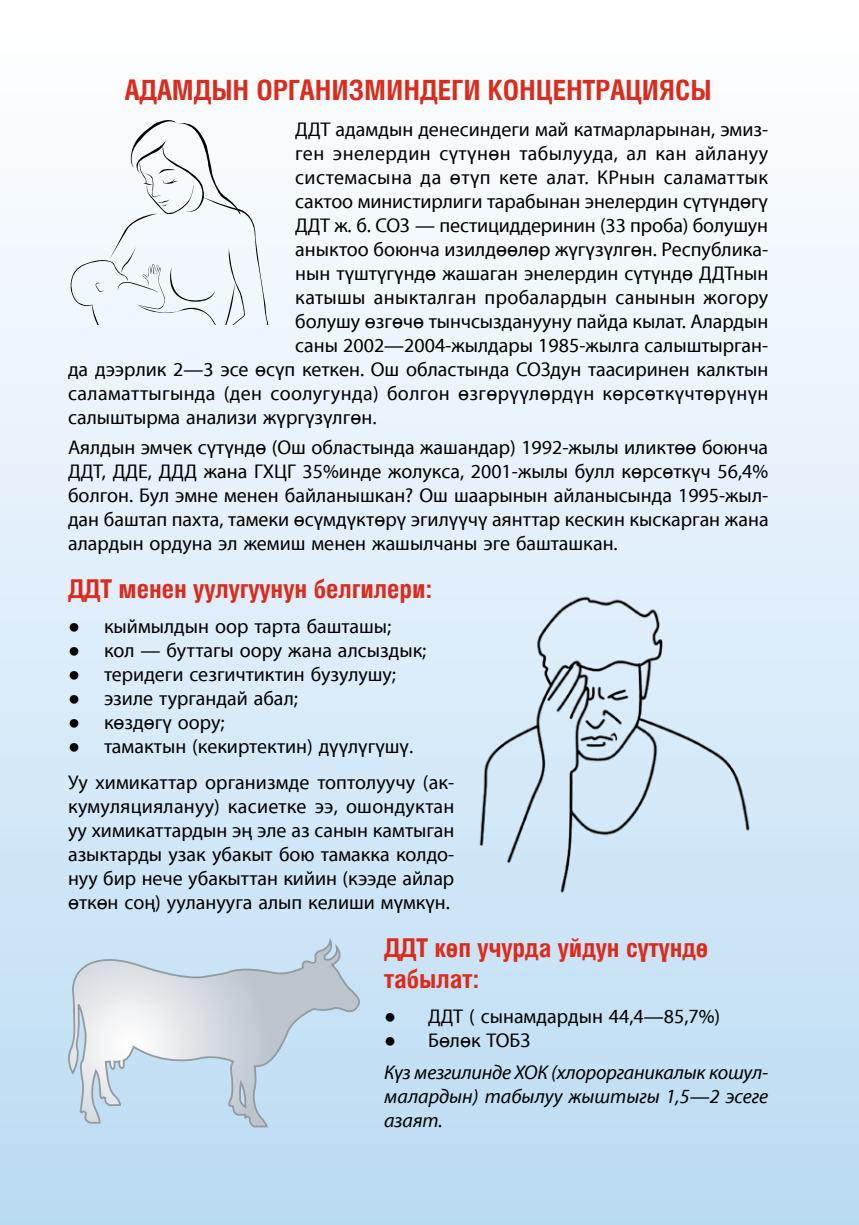
<style>
.page{position:relative;width:859px;height:1225px;background:#fff}
.page>*{position:absolute;margin:0;border:0;box-sizing:border-box;transform-origin:0 0}
.t1{font:700 28px "Hebar Cond Kyrg";color:#dd2a1b}
.t2{font:700 26px/31.2px "Hebar Cond Kyrg";color:#dd2a1b}
.t3{font:20px/24px "Myriad Pro Regular Kyrg";color:#000;text-align:justify}
.t4{font:20px "Myriad Pro Regular Kyrg";letter-spacing:.02em;color:#000}
.t5{font:20px/24px "Myriad Pro It Kyrg";color:#000;text-align:justify}
.s1{font-family:"Arial"}
</style>
<div class="page">
<div style="left:0;top:0;width:859px;height:1225px;background:linear-gradient(to bottom,#fff,#bbdcf3)"></div>
<div style="left:68px;top:116px;width:203px;height:208px;background:#f3f9fe"></div>
<svg style="left:68px;top:937px;width:292px;height:190px;background:#c9dbe8"></svg>
<img style="left:477px;top:594px;width:277px;height:300px">
<h1 class="t1" style="left:125px;top:76px;width:148px">АДАМДЫН ОРГАНИ</h1>
<h1 class="t1" style="left:349px;top:76px;width:34px">ЗМИН</h1>
<h1 class="t1" style="left:420px;top:76px;width:32px">ДЕГИ</h1>
<h1 class="t1" style="left:488px;top:76px;width:17px">КОНЦЕН</h1>
<h1 class="t1" style="left:583px;top:76px;width:29px">ТРАЦИ</h1>
<h1 class="t1" style="left:659px;top:76px;width:54px">ЯСЫ</h1>
<p class="t3" style="left:295px;top:117px;width:474px">ДДТ адамдын денесиндеги май катмарларынан, эмиз-</p>
<p class="t4" style="left:295px;top:141px;width:474px">ген энелердин сүтүнөн табылууда, ал кан айлануу</p>
<p class="t4" style="left:295px;top:165px;width:474px">системасына да өтүп кете алат. КРнын саламаттык</p>
<p class="t3" style="left:295px;top:189px;width:474px">сактоо министирлиги тарабынан энелердин сүтүндөгү</p>
<p class="t3" style="left:295px;top:213px;width:474px">ДДТ ж. б. СОЗ — пестициддеринин (33 проба) болушун</p>
<p class="t3" style="left:295px;top:237px;width:475px">аныктоо боюнча изилдөөлөр жүгүзүлгөн. Республика-</p>
<p class="t3" style="left:295px;top:261px;width:474px">нын түштүгүндө жашаган энелердин сүтүндө ДДТнын</p>
<p class="t3" style="left:295px;top:285px;width:475px">катышы аныкталган пробалардын санынын жогору</p>
<p class="t3" style="left:295px;top:309px;width:475px">болушу өзгөчө тынчсызданууну пайда кылат. Алардын</p>
<p class="t3" style="left:295px;top:333px;width:474px">саны 2002—2004-жылдары 1985-жылга салыштырган-</p>
<p class="t3" style="left:68px;top:357px;width:702px">да дээрлик 2—3 эсе өсүп кеткен. Ош областында СОЗдун таасиринен калктын</p>
<p class="t4" style="left:68px;top:381px;width:702px">саламаттыгында (ден соолугунда) болгон өзгөрүүлөрдүн көрсөткүчтөрүнүн</p>
<p class="t3" style="left:68px;top:405px;width:310px">салыштырма анализи жүргүзүлгөн.</p>
<p class="t3" style="left:68px;top:434px;width:702px">Аялдын эмчек сүтүндө (Ош областында жашандар) 1992-жылы иликтөө боюнча ДДТ, ДДЕ, ДДД жана ГХЦГ 35%инде жолукса, 2001-жылы булл көрсөткүч 56,4% болгон. Бул эмне менен байланышкан? Ош шаарынын айланысында 1995-жыл&shy;дан баштап пахта, тамеки өсүмдүктөрү эгилүүчү аянттар кескин кыскарган жана алардын ордуна эл жемиш менен жашылчаны эге башташкан.</p>
<h2 class="t2" style="left:68px;top:574px;width:366px">ДДТ менен уулугуунун белгилери:</h2>
<p class="t3" style="left:68px;top:614px;width:325px"><span class="s1">●</span> кыймылдын оор тарта башташы;</p>
<p class="t3" style="left:68px;top:638px;width:360px"><span class="s1">●</span> кол — буттагы оору жана алсыздык;</p>
<p class="t3" style="left:68px;top:662px;width:330px"><span class="s1">●</span> теридеги сезгичтиктин бузулушу;</p>
<p class="t3" style="left:68px;top:686px;width:231px"><span class="s1">●</span> эзиле тургандай абал;</p>
<p class="t3" style="left:68px;top:710px;width:158px"><span class="s1">●</span> көздөгү оору;</p>
<p class="t3" style="left:68px;top:728px;width:388px;line-height:35.4px"><span class="s1">●</span> тамактын (кекиртектин) дүүлүгүшү.<br>Уу химикаттар организмде топтолуучу (ак-</p>
<p class="t3" style="left:68px;top:793px;width:388px">кумуляциялануу) касиетке ээ, ошондуктан уу химикаттардын эң эле аз санын камтыган азыктарды узак убакыт бою тамакка колдо&shy;нуу бир нече убакыттан кийин (кээде айлар өткөн соң) ууланууга алып келиши мүмкүн.</p>
<h2 class="t2" style="left:384px;top:933px;width:326px">ДДТ кºп учурда уйдун с¿т¿ндº табылат:</h2>
<p class="t3" style="left:384px;top:1004px;width:338px"><span class="s1">●</span> ДДТ ( сынамдардын 44,4—85,7%)</p>
<p class="t3" style="left:384px;top:1028px;width:148px"><span class="s1">●</span> Бөлөк ТОБЗ</p>
<p class="t5" style="left:384px;top:1060px;width:386px">Күз мезгилинде ХОК (хлорорганикалык кошул&shy;малардын) табылуу жыштыгы 1,5—2 эсеге азаят.</p>
</div>
